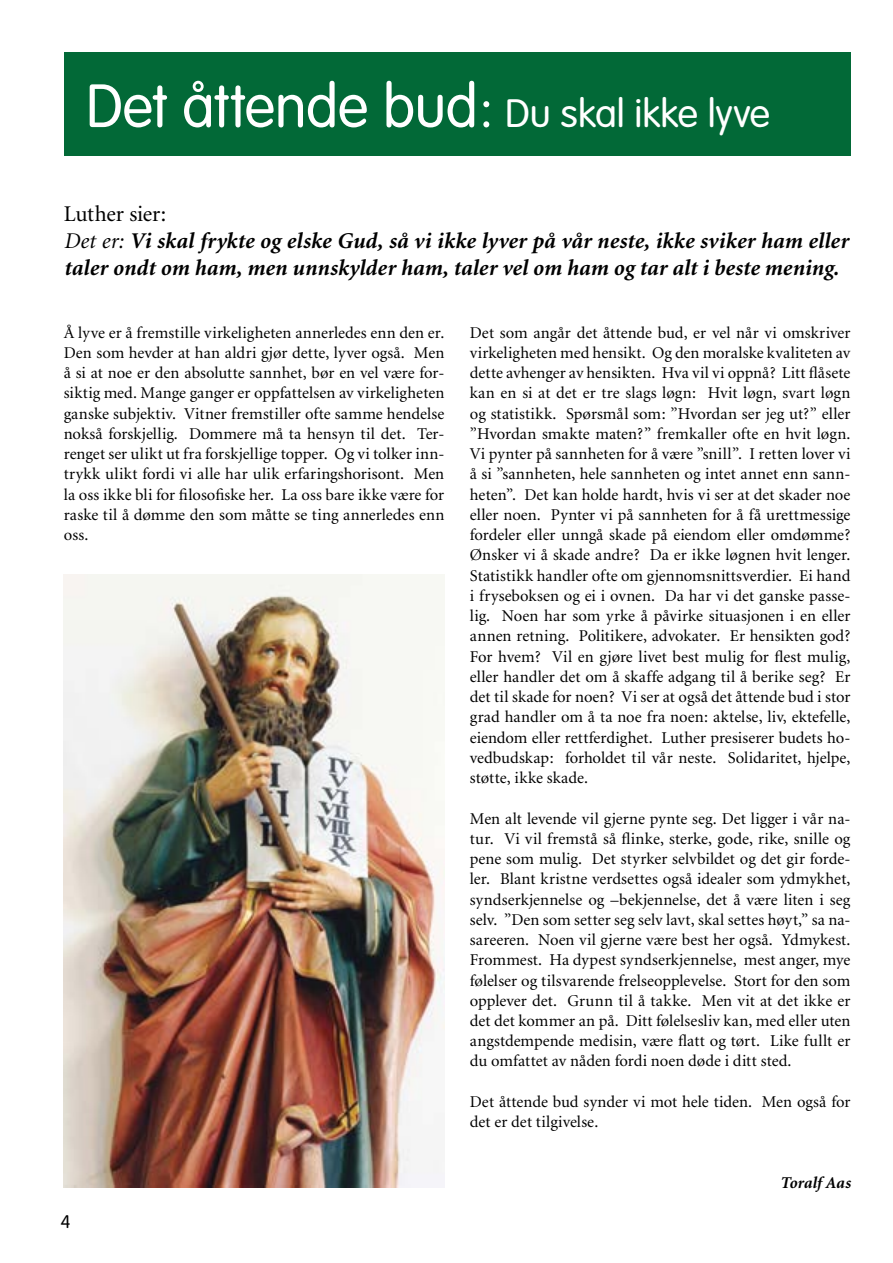
<style>
.page{position:relative;width:893px;height:1263px;background:#fff}
.page>*{position:absolute;margin:0;border:0;box-sizing:border-box;transform-origin:0 0}
.t1{font:300 60px "VAG Rounded";letter-spacing:-.005em;color:#fff}
.t2{font:italic 700 22.5px/27px "Minion";letter-spacing:.005em;color:#000}
.t3{font:300 18px "VAG Rounded";color:#000}
.t4{font:16.5px/20.2px "Minion";color:#000;text-align:justify}
.t5{font:italic 700 16.5px "Minion";color:#000}
.s1{font-size:39px}
.s2{font-weight:400;font-style:normal}
.s3{font-weight:400}
</style>
<div class="page">
<div style="left:64px;top:52px;width:786px;height:104px;background:#026937"></div>
<img style="left:64px;top:575px;width:380px;height:613px">
<h1 class="t1" style="left:86px;top:72px;width:686px">Det åttende bud: <span class="s1">Du skal ikke lyve</span></h1>
<h2 class="t2" style="left:64px;top:201px;width:786px"><span class="s2">Luther sier:<br></span><span class="s3">Det er:</span> Vi skal frykte og elske Gud, så vi ikke lyver på vår neste, ikke sviker ham eller taler ondt om ham, men unnskylder ham, taler vel om ham og tar alt i beste mening.</h2>
<p class="t4" style="left:64px;top:323px;width:382px">Å lyve er å fremstille virkeligheten annerledes enn den er.<br>Den som hevder at han aldri gjør dette, lyver også. Men å si at noe er den absolutte sannhet, bør en vel være for&shy;siktig med. Mange ganger er oppfattelsen av virkeligheten ganske subjektiv. Vitner fremstiller ofte samme hendelse nokså forskjellig. Dommere må ta hensyn til det. Ter&shy;renget ser ulikt ut fra forskjellige topper. Og vi tolker inn&shy;trykk ulikt fordi vi alle har ulik erfaringshorisont. Men la oss ikke bli for filosofiske her. La oss bare ikke være for raske til å dømme den som måtte se ting annerledes enn oss.</p>
<p class="t3" style="left:61px;top:1211px;width:11px">4</p>
<p class="t4" style="left:470px;top:323px;width:382px">Det som angår det åttende bud, er vel når vi omskriver virkeligheten med hensikt. Og den moralske kvaliteten av dette avhenger av hensikten. Hva vil vi oppnå? Litt flåsete kan en si at det er tre slags løgn: Hvit løgn, svart løgn og statistikk. Spørsmål som: ”Hvordan ser jeg ut?” eller ”Hvordan smakte maten?” fremkaller ofte en hvit løgn.<br>Vi pynter på sannheten for å være ”snill”. I retten lover vi å si ”sannheten, hele sannheten og intet annet enn sann&shy;heten”. Det kan holde hardt, hvis vi ser at det skader noe eller noen. Pynter vi på sannheten for å få urettmessige fordeler eller unngå skade på eiendom eller omdømme?<br>Ønsker vi å skade andre? Da er ikke løgnen hvit lenger.<br>Statistikk handler ofte om gjennomsnittsverdier. Ei hand i fryseboksen og ei i ovnen. Da har vi det ganske passe&shy;lig. Noen har som yrke å påvirke situasjonen i en eller annen retning. Politikere, advokater. Er hensikten god?<br>For hvem? Vil en gjøre livet best mulig for flest mulig, eller handler det om å skaffe adgang til å berike seg? Er det til skade for noen? Vi ser at også det åttende bud i stor grad handler om å ta noe fra noen: aktelse, liv, ektefelle, eiendom eller rettferdighet. Luther presiserer budets ho&shy;vedbudskap: forholdet til vår neste. Solidaritet, hjelpe, støtte, ikke skade.</p>
<p class="t4" style="left:470px;top:809px;width:382px">Men alt levende vil gjerne pynte seg. Det ligger i vår na&shy;tur. Vi vil fremstå så flinke, sterke, gode, rike, snille og pene som mulig. Det styrker selvbildet og det gir forde&shy;ler. Blant kristne verdsettes også idealer som ydmykhet, syndserkjennelse og –bekjennelse, det å være liten i seg selv. ”Den som setter seg selv lavt, skal settes høyt,” sa na&shy;sareeren. Noen vil gjerne være best her også. Ydmykest.<br>Frommest. Ha dypest syndserkjennelse, mest anger, mye følelser og tilsvarende frelseopplevelse. Stort for den som opplever det. Grunn til å takke. Men vit at det ikke er det det kommer an på. Ditt følelsesliv kan, med eller uten angstdempende medisin, være flatt og tørt. Like fullt er du omfattet av nåden fordi noen døde i ditt sted.</p>
<p class="t4" style="left:470px;top:1092px;width:382px">Det åttende bud synder vi mot hele tiden. Men også for det er det tilgivelse.</p>
<p class="t5" style="left:780px;top:1174px;width:72px">Toralf Aas</p>
</div>
